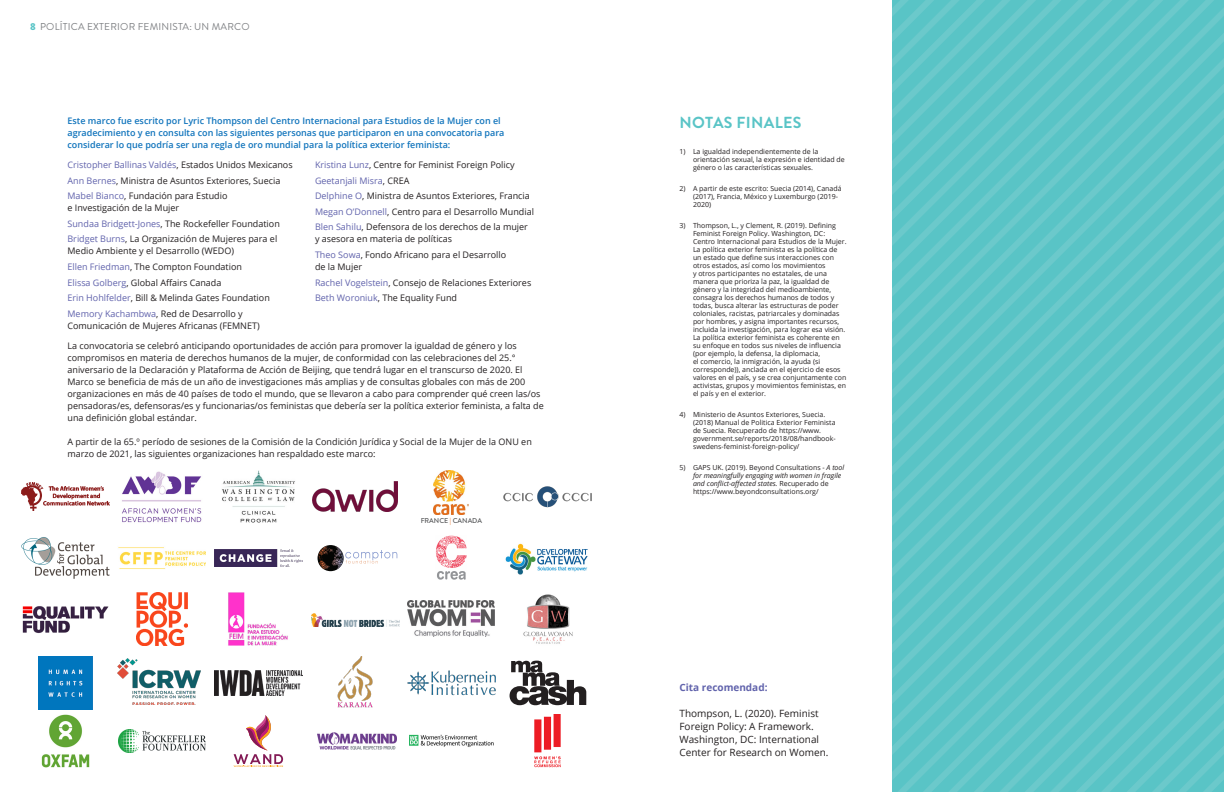
<style>
.page{position:relative;width:1224px;height:792px;background:#fff}
.page>*{position:absolute;margin:0;border:0;box-sizing:border-box;transform-origin:0 0}
.Section_header_-_red{font:700 16px "Brandon Grotesque";letter-spacing:.02em;color:#59c4c6}
.body_-_black_-_10pt{font:10px/13px "Open Sans";color:#231f20}
.Section_header_-_red-2{font:10px "Brandon Grotesque";letter-spacing:.02em;color:#808285}
.body_-_black_-_10pt-2{font:700 10px "Open Sans";color:#6163ac}
.body_-_black_-_10pt-3{font:9px/12px "Open Sans";color:#231f20}
.body_-_black_-_10pt-4{font:600 9px/12px "Open Sans";color:#1074bc}
.body_-_black_-_10pt-5{font:9px "Open Sans";color:#6163ac}
.body_-_black_-_10pt-6{font:7px/8px "Open Sans";color:#231f20}
.call_out_-_teal_-_br{font:500 7px "Brandon Grotesque";color:#57585a}
.s1{font-weight:900;color:#59c4c6}
.s2{color:#231f20}
.s3{color:#6163ac}
.s4{color:#e47025}
.s5{font-style:italic}
</style>
<div class="page">
<svg style="left:1087px;top:0;width:76px;height:33px;background:#5fc5c7"></svg>
<svg style="left:892px;top:0;width:195px;height:33px;background:#5fc5c7"></svg>
<svg style="left:892px;top:373px;width:332px;height:67px;background:#5fc5c7"></svg>
<svg style="left:892px;top:33px;width:332px;height:340px;background:#5fc5c7"></svg>
<svg style="left:923px;top:781px;width:301px;height:11px;background:#5fc5c7"></svg>
<svg style="left:892px;top:440px;width:332px;height:341px;background:#5fc5c7"></svg>
<svg style="left:234px;top:715px;width:49px;height:52px"></svg>
<img style="left:317px;top:733px;width:79px;height:16px">
<img style="left:409px;top:734px;width:85px;height:13px">
<img style="left:535px;top:715px;width:26px;height:52px">
<img style="left:21px;top:483px;width:88px;height:28px">
<img style="left:122px;top:471px;width:80px;height:52px">
<img style="left:222px;top:471px;width:73px;height:52px">
<img style="left:312px;top:482px;width:85px;height:30px">
<img style="left:434px;top:471px;width:35px;height:44px">
<img style="left:504px;top:486px;width:88px;height:22px">
<img style="left:136px;top:593px;width:51px;height:52px">
<img style="left:228px;top:593px;width:60px;height:52px">
<img style="left:311px;top:613px;width:88px;height:14px">
<img style="left:408px;top:601px;width:87px;height:36px">
<img style="left:523px;top:594px;width:50px;height:50px">
<img style="left:118px;top:658px;width:82px;height:47px">
<img style="left:215px;top:671px;width:87px;height:24px">
<img style="left:21px;top:537px;width:88px;height:42px">
<img style="left:214px;top:549px;width:88px;height:17px">
<svg style="left:318px;top:545px;width:26px;height:26px"></svg>
<svg style="left:345px;top:550px;width:52px;height:14px"></svg>
<svg style="left:436px;top:536px;width:31px;height:44px"></svg>
<img style="left:505px;top:543px;width:83px;height:32px">
<img style="left:22px;top:606px;width:87px;height:27px">
<img style="left:337px;top:657px;width:36px;height:51px">
<img style="left:408px;top:670px;width:88px;height:26px">
<svg style="left:510px;top:661px;width:76px;height:44px"></svg>
<img style="left:39px;top:657px;width:53px;height:52px">
<img style="left:41px;top:715px;width:49px;height:52px">
<img style="left:118px;top:547px;width:88px;height:22px">
<img style="left:118px;top:730px;width:88px;height:23px">
<p class="Section_header_-_red-2" style="left:30px;top:20px;width:221px"><span class="s1">8</span> POLÍTICA EXTERIOR FEMINISTA: UN MARCO</p>
<p class="body_-_black_-_10pt-4" style="left:68px;top:114px;width:439px">Este marco fue escrito por Lyric Thompson del Centro Internacional para Estudios de la Mujer con el agradecimiento y en consulta con las siguientes personas que participaron en una convocatoria para considerar lo que podría ser una regla de oro mundial para la política exterior feminista:</p>
<p class="body_-_black_-_10pt-5" style="left:68px;top:159px;width:227px">Cristopher Ballinas Valdés<span class="s2">, Estados Unidos Mexicanos</span></p>
<p class="body_-_black_-_10pt-3" style="left:68px;top:174px;width:214px"><span class="s3">Ann Bernes</span>, Ministra de Asuntos Exteriores, Suecia</p>
<p class="body_-_black_-_10pt-3" style="left:68px;top:190px;width:162px"><span class="s3">Mabel Bianco</span>, Fundación para Estudio e Investigación de la Mujer</p>
<p class="body_-_black_-_10pt-3" style="left:68px;top:217px;width:214px"><span class="s3">Sundaa Bridgett-Jones</span>, The Rockefeller Foundation</p>
<p class="body_-_black_-_10pt-3" style="left:68px;top:233px;width:211px"><span class="s3">Bridget Burns</span>, La Organización de Mujeres para el<br>Medio Ambiente y el Desarrollo (WEDO)</p>
<p class="body_-_black_-_10pt-3" style="left:68px;top:260px;width:176px"><span class="s3">Ellen Friedman</span>, The Compton Foundation</p>
<p class="body_-_black_-_10pt-3" style="left:68px;top:276px;width:155px"><span class="s3">Elissa Golberg</span>, Global Affairs Canada</p>
<p class="body_-_black_-_10pt-3" style="left:68px;top:292px;width:204px"><span class="s3">Erin Hohlfelder</span>, Bill &amp; Melinda Gates Foundation</p>
<p class="body_-_black_-_10pt-3" style="left:68px;top:307px;width:194px"><span class="s3">Memory Kachambwa</span>, Red de Desarrollo y<br>Comunicación de Mujeres Africanas (FEMNET)</p>
<p class="body_-_black_-_10pt-3" style="left:315px;top:158px;width:201px"><span class="s3">Kristina Lunz</span>, Centre for Feminist Foreign Policy</p>
<p class="body_-_black_-_10pt-5" style="left:315px;top:174px;width:96px">Geetanjali Misra<span class="s2">, CREA</span></p>
<p class="body_-_black_-_10pt-3" style="left:315px;top:190px;width:216px"><span class="s3">Delphine O</span>, Ministra de Asuntos Exteriores, Francia</p>
<p class="body_-_black_-_10pt-3" style="left:315px;top:205px;width:221px"><span class="s3">Megan O’Donnell</span>, Centro para el Desarrollo Mundial</p>
<p class="body_-_black_-_10pt-3" style="left:315px;top:221px;width:214px"><span class="s3">Blen Sahilu</span>, Defensora de los derechos de la mujer y asesora en materia de políticas</p>
<p class="body_-_black_-_10pt-3" style="left:315px;top:248px;width:193px"><span class="s3">Theo Sowa</span>, Fondo Africano para el Desarrollo de la Mujer</p>
<p class="body_-_black_-_10pt-3" style="left:315px;top:276px;width:218px"><span class="s3">Rachel Vogelstein</span>, Consejo de Relaciones Exteriores</p>
<p class="body_-_black_-_10pt-3" style="left:315px;top:292px;width:144px"><span class="s3">Beth Woroniuk</span>, The Equality Fund</p>
<p class="body_-_black_-_10pt-3" style="left:68px;top:339px;width:478px">La convocatoria se celebró anticipando oportunidades de acción para promover la igualdad de género y los compromisos en materia de derechos humanos de la mujer, de conformidad con las celebraciones del 25.° aniversario de la Declaración y Plataforma de Acción de Beijing, que tendrá lugar en el transcurso de 2020. El Marco se beneficia de más de un año de investigaciones más amplias y de consultas globales con más de 200 organizaciones en más de 40 países de todo el mundo, que se llevaron a cabo para comprender qué creen las/os pensadoras/es, defensoras/es y funcionarias/os feministas que debería ser la política exterior feminista, a falta de una definición global estándar.</p>
<p class="body_-_black_-_10pt-3" style="left:68px;top:435px;width:466px">A partir de la 65.º período de sesiones de la Comisión de la Condición Jurídica y Social de la Mujer de la ONU en marzo de 2021, las siguientes organizaciones han respaldado este marco:</p>
<p class="call_out_-_teal_-_br" style="left:421px;top:516px;width:63px">FRANCE <span class="s4">|</span> CANADA</p>
<p class="Section_header_-_red" style="left:680px;top:112px;width:123px">NOTAS FINALES</p>
<p class="body_-_black_-_10pt-6" style="left:693px;top:147px;width:153px;text-indent:-14px">1) La igualdad independientemente de la orientación sexual, la expresión e identidad de género o las características sexuales.</p>
<p class="body_-_black_-_10pt-6" style="left:693px;top:184px;width:150px;text-indent:-14px">2) A partir de este escrito: Suecia (2014), Canadá (2017), Francia, México y Luxemburgo (2019-<br>2020)</p>
<p class="body_-_black_-_10pt-6" style="left:693px;top:221px;width:155px;text-indent:-14px">3) Thompson, L., y Clement, R. (2019). Defining<br>Feminist Foreign Policy. Washington, DC:<br>Centro Internacional para Estudios de la Mujer.</p>
<p class="body_-_black_-_10pt-6" style="left:693px;top:245px;width:155px">La política exterior feminista es la política de un estado que define sus interacciones con otros estados, así como los movimientos<br>y otros participantes no estatales, de una manera que prioriza la paz, la igualdad de género y la integridad del medioambiente, consagra los derechos humanos de todos y todas, busca alterar las estructuras de poder coloniales, racistas, patriarcales y dominadas por hombres, y asigna importantes recursos, incluida la investigación, para lograr esa visión.<br>La política exterior feminista es coherente en su enfoque en todos sus niveles de influencia (por ejemplo, la defensa, la diplomacia,<br>el comercio, la inmigración, la ayuda (si corresponde)), anclada en el ejercicio de esos valores en el país, y se crea conjuntamente con activistas, grupos y movimientos feministas, en el país y en el exterior.</p>
<p class="body_-_black_-_10pt-6" style="left:693px;top:410px;width:144px;text-indent:-14px">4) Ministerio de Asuntos Exteriores, Suecia. (2018) Manual de Politica Exterior Feminista de Suecia. Recuperado de https://www. government.se/reports/2018/08/handbook&shy;swedens-feminist-foreign-policy/</p>
<p class="body_-_black_-_10pt-6" style="left:693px;top:463px;width:153px;text-indent:-14px">5) GAPS UK. (2019). Beyond Consultations - <span class="s5">A tool for meaningfully engaging with women in fragile and conflict-affected states.</span> Recuperado de https://www.beyondconsultations.org/</p>
<p class="body_-_black_-_10pt-2" style="left:680px;top:681px;width:90px">Cita recomendad:</p>
<p class="body_-_black_-_10pt" style="left:680px;top:707px;width:151px">Thompson, L. (2020). Feminist<br>Foreign Policy: A Framework.<br>Washington, DC: International<br>Center for Research on Women.</p>
</div>
